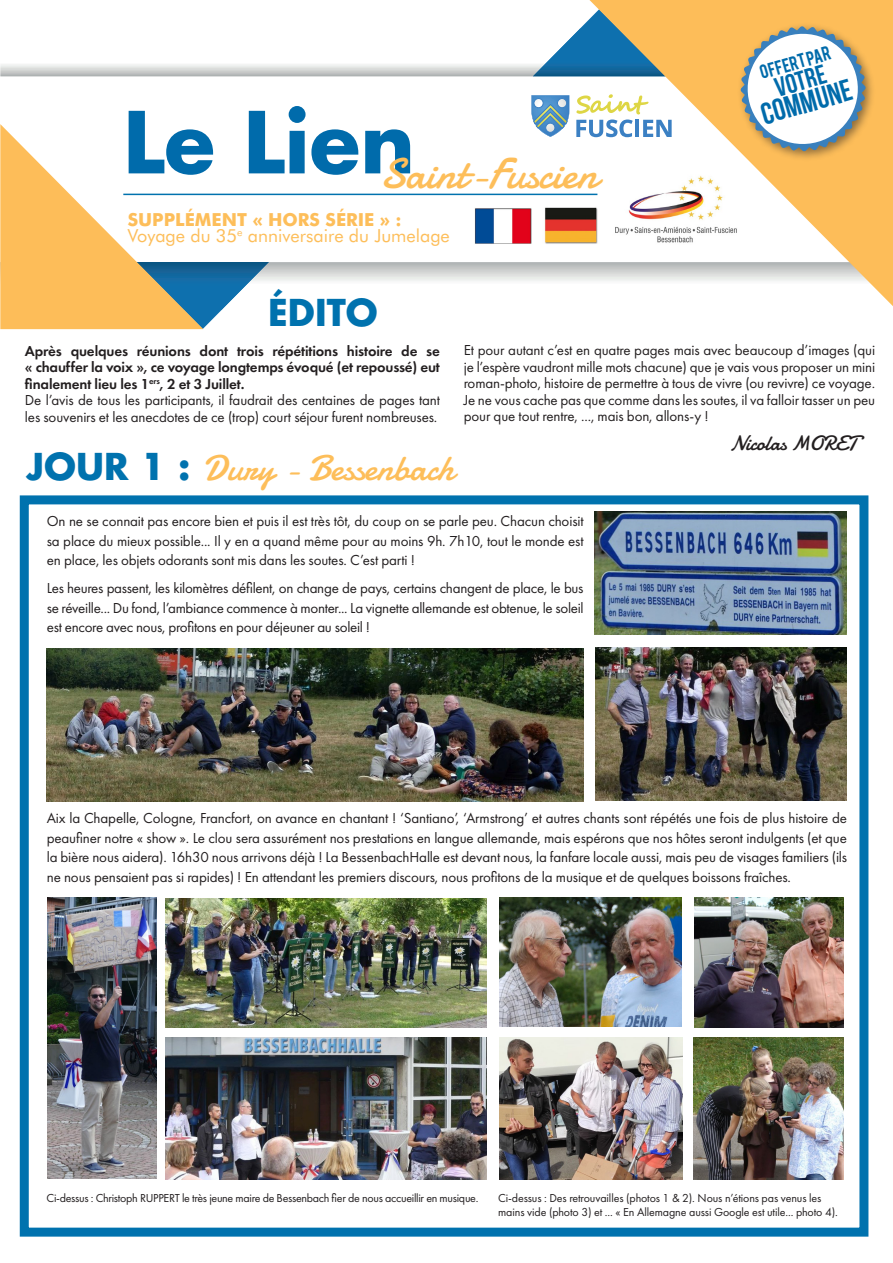
<style>
.page{position:relative;width:893px;height:1263px;background:#fff}
.page>*{position:absolute;margin:0;border:0;box-sizing:border-box;transform-origin:0 0}
.t1{font:700 82.95px "Futura";color:#006bab}
.t2{font:43.2px "Damion";color:#fdbe5a}
.t3{font:36px "Damion";color:#fdbe5a}
.t4{font:700 36px "Futura";color:#0072ae}
.t5{font:700 30.45px "Bebas Neue";color:#006bab}
.t6{font:700 27px "Bebas Neue";color:#006bab}
.t7{font:21px "Damion";letter-spacing:-.01em;color:#231f20}
.t8{font:18px/16.5px "Futura BT";color:#fdbe5a}
.t9{font:15.6px "Bebas";color:#006bab}
.t10{font:15px/19.5px "Futura PT";letter-spacing:-.01em;color:#231f20;text-align:justify}
.t11{font:600 15px/16.5px "Futura PT";letter-spacing:-.01em;color:#231f20;text-align:justify}
.t12{font:12px/14.4px "Futura PT";letter-spacing:-.01em;color:#231f20}
.s1{font-weight:700}
.s2{font-family:"Futura";font-weight:700;color:#0072ae}
</style>
<div class="page">
<div style="left:589px;top:0;width:304px;height:9px;background:#fdbd59"></div>
<div style="left:20px;top:495px;width:848px;height:741px;border:9px solid #0072ae"></div>
<img style="left:595px;top:511px;width:251px;height:123px">
<img style="left:596px;top:647px;width:250px;height:154px">
<img style="left:47px;top:649px;width:537px;height:152px">
<img style="left:47px;top:898px;width:110px;height:280px">
<img style="left:499px;top:1038px;width:183px;height:141px">
<img style="left:166px;top:898px;width:320px;height:130px">
<img style="left:166px;top:1037px;width:320px;height:142px">
<img style="left:499px;top:898px;width:183px;height:128px">
<img style="left:693px;top:1038px;width:150px;height:141px">
<img style="left:694px;top:898px;width:150px;height:129px">
<svg style="left:0;top:9px;width:893px;height:320px"></svg>
<p class="t1" style="left:123px;top:87px;width:293px">Le Lien</p>
<p class="t2" style="left:380px;top:144px;width:219px">Saint-Fuscien</p>
<p class="t8" style="left:128px;top:211px;width:324px"><span class="s1">SUPPLÉMENT « HORS SÉRIE » :<br></span>Voyage du 35<sup>e</sup> anniversaire du Jumelage</p>
<p class="t4" style="left:268px;top:289px;width:111px">ÉDITO</p>
<p class="t9" style="left:757px;top:62px;width:74px;rotate:-16deg">offert par</p>
<h3 class="t6" style="left:771px;top:73px;width:54px;rotate:-16deg">votre</h3>
<h3 class="t5" style="left:757px;top:99px;width:95px;rotate:-16deg">commune</h3>
<p class="t11" style="left:25px;top:342px;width:416px">Après quelques réunions dont trois répétitions histoire de se « chauffer la voix », ce voyage longtemps évoqué (et repoussé) eut finalement lieu les 1<sup>ers</sup>, 2 et 3 Juillet.</p>
<p class="t10" style="left:25px;top:392px;width:417px;line-height:16.5px">De l’avis de tous les participants, il faudrait des centaines de pages tant les souvenirs et les anecdotes de ce (trop) court séjour furent nombreuses.</p>
<p class="t10" style="left:464px;top:342px;width:413px;line-height:16.5px">Et pour autant c’est en quatre pages mais avec beaucoup d’images (qui je l’espère vaudront mille mots chacune) que je vais vous proposer un mini roman-photo, histoire de permettre à tous de vivre (ou revivre) ce voyage.<br>Je ne vous cache pas que comme dans les soutes, il va falloir tasser un peu pour que tout rentre, ..., mais bon, allons-y !</p>
<p class="t3" style="left:27px;top:443px;width:429px"><span class="s2">JOUR 1 :</span> Dury - Bessenbach</p>
<p class="t10" style="left:47px;top:512px;width:538px">On ne se connait pas encore bien et puis il est très tôt, du coup on se parle peu. Chacun choisit sa place du mieux possible... Il y en a quand même pour au moins 9h. 7h10, tout le monde est en place, les objets odorants sont mis dans les soutes. C’est parti !</p>
<p class="t10" style="left:47px;top:579px;width:538px">Les heures passent, les kilomètres défilent, on change de pays, certains changent de place, le bus se réveille... Du fond, l’ambiance commence à monter... La vignette allemande est obtenue, le soleil est encore avec nous, profitons en pour déjeuner au soleil !</p>
<p class="t7" style="left:730px;top:429px;width:129px">Nicolas MORET</p>
<p class="t10" style="left:47px;top:809px;width:802px">Aix la Chapelle, Cologne, Francfort, on avance en chantant ! ‘Santiano’, ‘Armstrong’ et autres chants sont répétés une fois de plus histoire de peaufiner notre « show ». Le clou sera assurément nos prestations en langue allemande, mais espérons que nos hôtes seront indulgents (et que la bière nous aidera). 16h30 nous arrivons déjà ! La BessenbachHalle est devant nous, la fanfare locale aussi, mais peu de visages familiers (ils ne nous pensaient pas si rapides) ! En attendant les premiers discours, nous profitons de la musique et de quelques boissons fraîches.</p>
<p class="t12" style="left:47px;top:1190px;width:433px">Ci-dessus : Christoph RUPPERT le très jeune maire de Bessenbach fier de nous accueillir en musique.</p>
<p class="t12" style="left:498px;top:1190px;width:341px">Ci-dessus : Des retrouvailles (photos 1 &amp; 2). Nous n’étions pas venus les mains vide (photo 3) et ... « En Allemagne aussi Google est utile... photo 4).</p>
</div>
